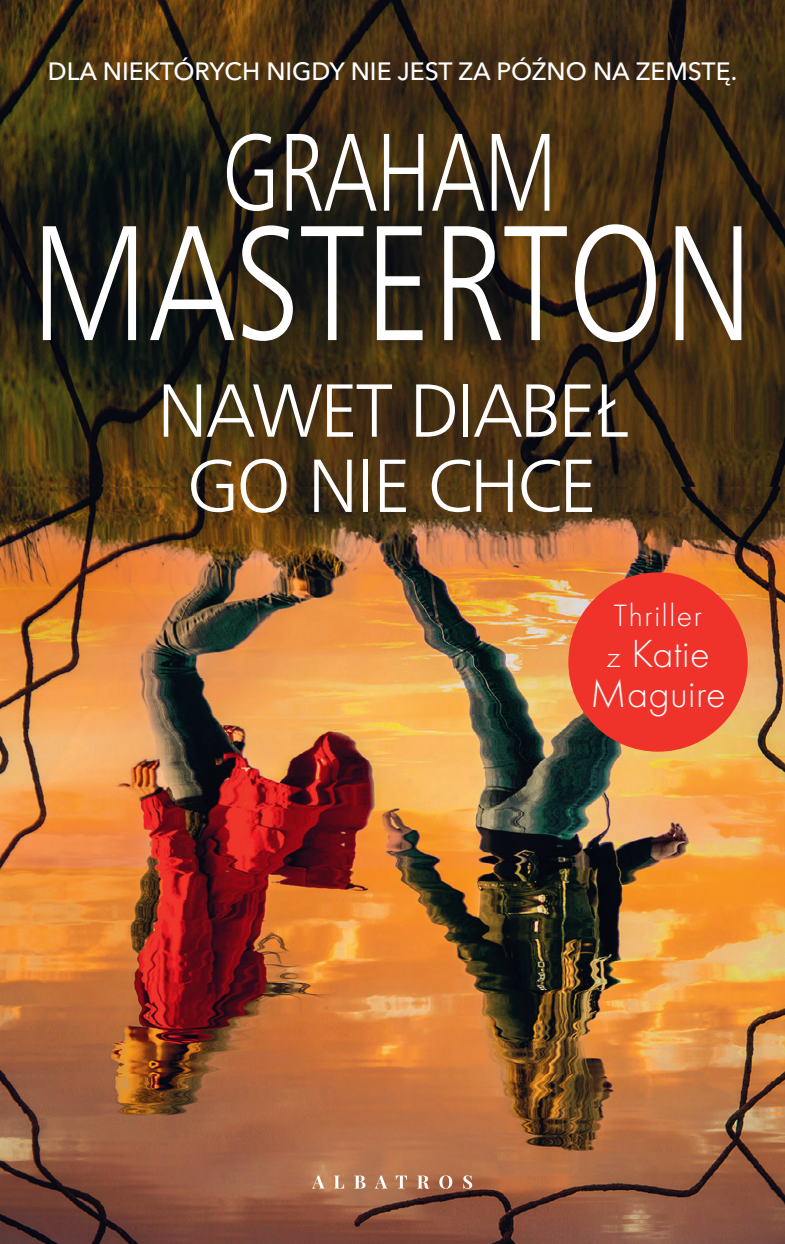
<style>
.page{position:relative;width:785px;height:1244px;background:#fff}
.page>*{position:absolute;margin:0;border:0;box-sizing:border-box;transform-origin:0 0}
.t1{font:75.38px/75.1px "Humnst 777 Lt EUX";letter-spacing:-.03em;color:#fff;text-align:center}
.t2{font:40.73px/40.9px "Futura TEE Ligh";letter-spacing:.01em;color:#fff;text-align:center}
.t3{font:31.95px "Futura TEE Ligh";letter-spacing:.05em;color:#fff}
.t4{font:500 24.75px "Avenir Next LT Pro";color:#fff}
.s1{font-size:31.95px}
</style>
<div class="page">
<img style="left:1px;top:0;width:783px;height:1244px">
<svg style="left:43px;top:226px;width:93px;height:114px"></svg>
<svg style="left:150px;top:226px;width:84px;height:114px"></svg>
<svg style="left:242px;top:225px;width:51px;height:116px"></svg>
<svg style="left:301px;top:226px;width:62px;height:114px"></svg>
<svg style="left:377px;top:226px;width:45px;height:114px"></svg>
<svg style="left:444px;top:226px;width:122px;height:114px"></svg>
<svg style="left:575px;top:224px;width:80px;height:118px"></svg>
<svg style="left:675px;top:226px;width:66px;height:114px"></svg>
<svg style="left:227px;top:134px;width:46px;height:77px"></svg>
<svg style="left:286px;top:134px;width:90px;height:77px"></svg>
<svg style="left:384px;top:134px;width:39px;height:77px"></svg>
<svg style="left:432px;top:134px;width:52px;height:77px"></svg>
<svg style="left:491px;top:134px;width:58px;height:77px"></svg>
<div style="left:568px;top:572px;width:179px;height:180px;background:#ef322a;border-radius:50%"></div>
<svg style="left:312px;top:1175px;width:12px;height:13px"></svg>
<svg style="left:334px;top:1175px;width:10px;height:13px"></svg>
<svg style="left:354px;top:1175px;width:11px;height:13px"></svg>
<svg style="left:375px;top:1175px;width:12px;height:13px"></svg>
<svg style="left:395px;top:1175px;width:12px;height:13px"></svg>
<svg style="left:417px;top:1175px;width:12px;height:14px"></svg>
<svg style="left:439px;top:1175px;width:13px;height:14px"></svg>
<svg style="left:463px;top:1175px;width:9px;height:14px"></svg>
<p class="t4" style="left:48px;top:57px;width:690px">DLA NIEKTÓRYCH NIGDY NIE JEST ZA PÓŹNO NA ZEMSTĘ.</p>
<p class="t1" style="left:157px;top:372px;width:472px">NAWET DIABEŁ<br>GO NIE CHCE</p>
<p class="t3" style="left:614px;top:597px;width:90px">Thriller</p>
<p class="t2" style="left:590px;top:633px;width:137px"><span class="s1">z</span> Katie<br>Maguire</p>
</div>
